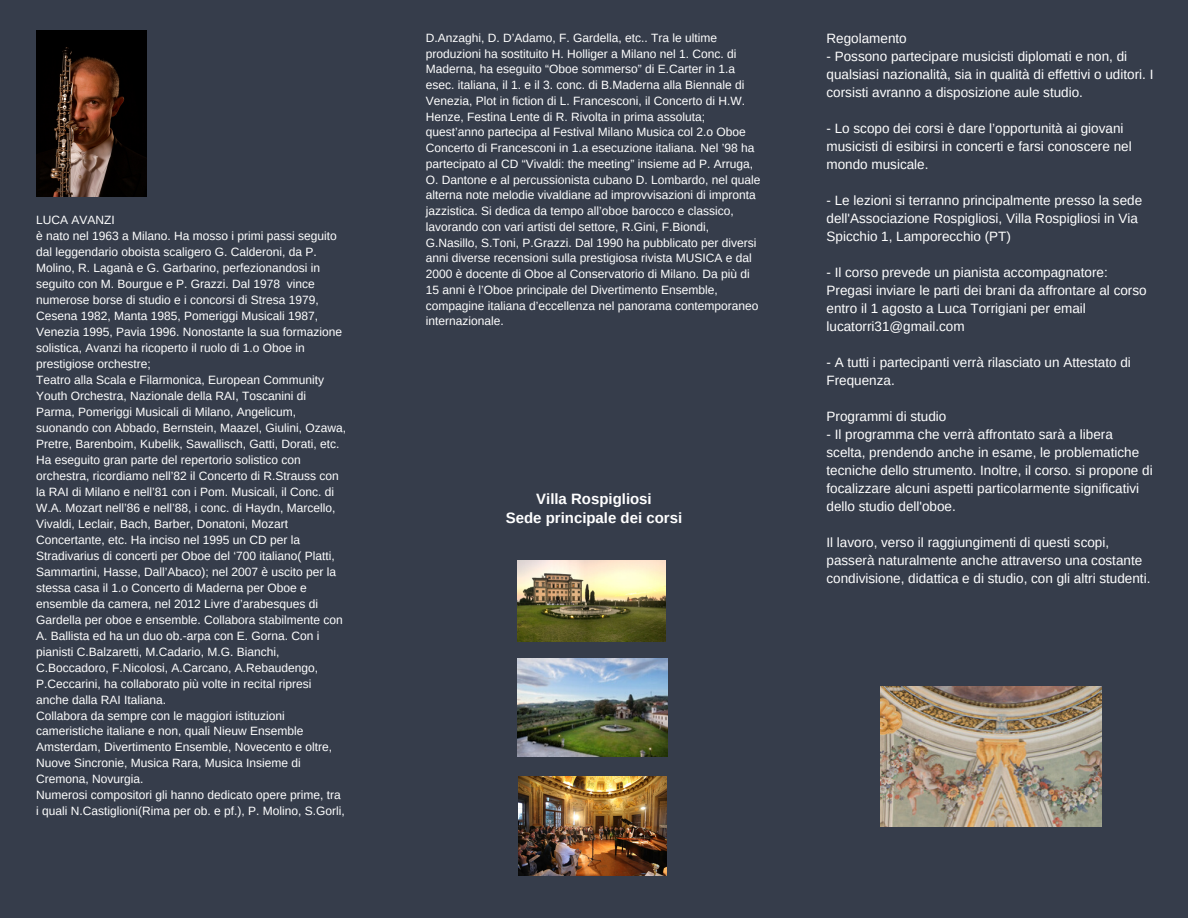
<style>
.page{position:relative;width:1188px;height:918px;background:#363d4b}
.page>*{position:absolute;margin:0;border:0;box-sizing:border-box;transform-origin:0 0}
.t1{font:700 15px/19.5px "Arimo";color:#fff;text-align:center}
.t2{font:13.5px/18px "Arimo";color:#fff}
.t3{font:12px/15.9px "Arimo";color:#fff}
</style>
<div class="page">
<img style="left:519px;top:777px;width:147px;height:99px">
<img style="left:517px;top:560px;width:149px;height:81px">
<img style="left:517px;top:659px;width:150px;height:98px">
<img style="left:881px;top:687px;width:220px;height:139px">
<img style="left:36px;top:31px;width:111px;height:165px">
<p class="t3" style="left:36px;top:212px;width:312px">LUCA AVANZI<br>è nato nel 1963 a Milano. Ha mosso i primi passi seguito dal leggendario oboista scaligero G. Calderoni, da P.<br>Molino, R. Laganà e G. Garbarino, perfezionandosi in seguito con M. Bourgue e P. Grazzi. Dal 1978 vince numerose borse di studio e i concorsi di Stresa 1979, Cesena 1982, Manta 1985, Pomeriggi Musicali 1987, Venezia 1995, Pavia 1996. Nonostante la sua formazione solistica, Avanzi ha ricoperto il ruolo di 1.o Oboe in prestigiose orchestre;<br>Teatro alla Scala e Filarmonica, European Community Youth Orchestra, Nazionale della RAI, Toscanini di Parma, Pomeriggi Musicali di Milano, Angelicum, suonando con Abbado, Bernstein, Maazel, Giulini, Ozawa, Pretre, Barenboim, Kubelik, Sawallisch, Gatti, Dorati, etc.<br>Ha eseguito gran parte del repertorio solistico con orchestra, ricordiamo nell’82 il Concerto di R.Strauss con la RAI di Milano e nell’81 con i Pom. Musicali, il Conc. di W.A. Mozart nell’86 e nell’88, i conc. di Haydn, Marcello, Vivaldi, Leclair, Bach, Barber, Donatoni, Mozart Concertante, etc. Ha inciso nel 1995 un CD per la Stradivarius di concerti per Oboe del ‘700 italiano( Platti, Sammartini, Hasse, Dall’Abaco); nel 2007 è uscito per la stessa casa il 1.o Concerto di Maderna per Oboe e ensemble da camera, nel 2012 Livre d’arabesques di Gardella per oboe e ensemble. Collabora stabilmente con A. Ballista ed ha un duo ob.-arpa con E. Gorna. Con i pianisti C.Balzaretti, M.Cadario, M.G. Bianchi, C.Boccadoro, F.Nicolosi, A.Carcano, A.Rebaudengo, P.Ceccarini, ha collaborato più volte in recital ripresi anche dalla RAI Italiana.<br>Collabora da sempre con le maggiori istituzioni cameristiche italiane e non, quali Nieuw Ensemble Amsterdam, Divertimento Ensemble, Novecento e oltre, Nuove Sincronie, Musica Rara, Musica Insieme di Cremona, Novurgia.<br>Numerosi compositori gli hanno dedicato opere prime, tra i quali N.Castiglioni(Rima per ob. e pf.), P. Molino, S.Gorli,</p>
<p class="t3" style="left:426px;top:30px;width:336px">D.Anzaghi, D. D’Adamo, F. Gardella, etc.. Tra le ultime produzioni ha sostituito H. Holliger a Milano nel 1. Conc. di Maderna, ha eseguito “Oboe sommerso” di E.Carter in 1.a esec. italiana, il 1. e il 3. conc. di B.Maderna alla Biennale di Venezia, Plot in fiction di L. Francesconi, il Concerto di H.W.<br>Henze, Festina Lente di R. Rivolta in prima assoluta; quest’anno partecipa al Festival Milano Musica col 2.o Oboe Concerto di Francesconi in 1.a esecuzione italiana. Nel ’98 ha partecipato al CD “Vivaldi: the meeting” insieme ad P. Arruga, O. Dantone e al percussionista cubano D. Lombardo, nel quale alterna note melodie vivaldiane ad improvvisazioni di impronta jazzistica. Si dedica da tempo all’oboe barocco e classico, lavorando con vari artisti del settore, R.Gini, F.Biondi, G.Nasillo, S.Toni, P.Grazzi. Dal 1990 ha pubblicato per diversi anni diverse recensioni sulla prestigiosa rivista MUSICA e dal 2000 è docente di Oboe al Conservatorio di Milano. Da più di 15 anni è l’Oboe principale del Divertimento Ensemble, compagine italiana d’eccellenza nel panorama contemporaneo internazionale.</p>
<p class="t1" style="left:506px;top:489px;width:178px">Villa Rospigliosi<br>Sede principale dei corsi</p>
<p class="t2" style="left:827px;top:29px;width:82px">Regolamento</p>
<p class="t2" style="left:827px;top:47px;width:328px">- Possono partecipare musicisti diplomati e non, di qualsiasi nazionalità, sia in qualità di effettivi o uditori. I corsisti avranno a disposizione aule studio.</p>
<p class="t2" style="left:827px;top:119px;width:307px">- Lo scopo dei corsi è dare l’opportunità ai giovani musicisti di esibirsi in concerti e farsi conoscere nel mondo musicale.</p>
<p class="t2" style="left:827px;top:191px;width:317px">- Le lezioni si terranno principalmente presso la sede dell'Associazione Rospigliosi, Villa Rospigliosi in Via<br>Spicchio 1, Lamporecchio (PT)</p>
<p class="t2" style="left:827px;top:263px;width:322px">- Il corso prevede un pianista accompagnatore:<br>Pregasi inviare le parti dei brani da affrontare al corso entro il 1 agosto a Luca Torrigiani per email lucatorri31@gmail.com</p>
<p class="t2" style="left:827px;top:353px;width:306px">- A tutti i partecipanti verrà rilasciato un Attestato di<br>Frequenza.</p>
<p class="t2" style="left:827px;top:407px;width:121px">Programmi di studio</p>
<p class="t2" style="left:827px;top:425px;width:328px">- Il programma che verrà affrontato sarà a libera scelta, prendendo anche in esame, le problematiche tecniche dello strumento. Inoltre, il corso. si propone di focalizzare alcuni aspetti particolarmente significativi dello studio dell'oboe.</p>
<p class="t2" style="left:827px;top:533px;width:325px">Il lavoro, verso il raggiungimenti di questi scopi, passerà naturalmente anche attraverso una costante condivisione, didattica e di studio, con gli altri studenti.</p>
</div>
